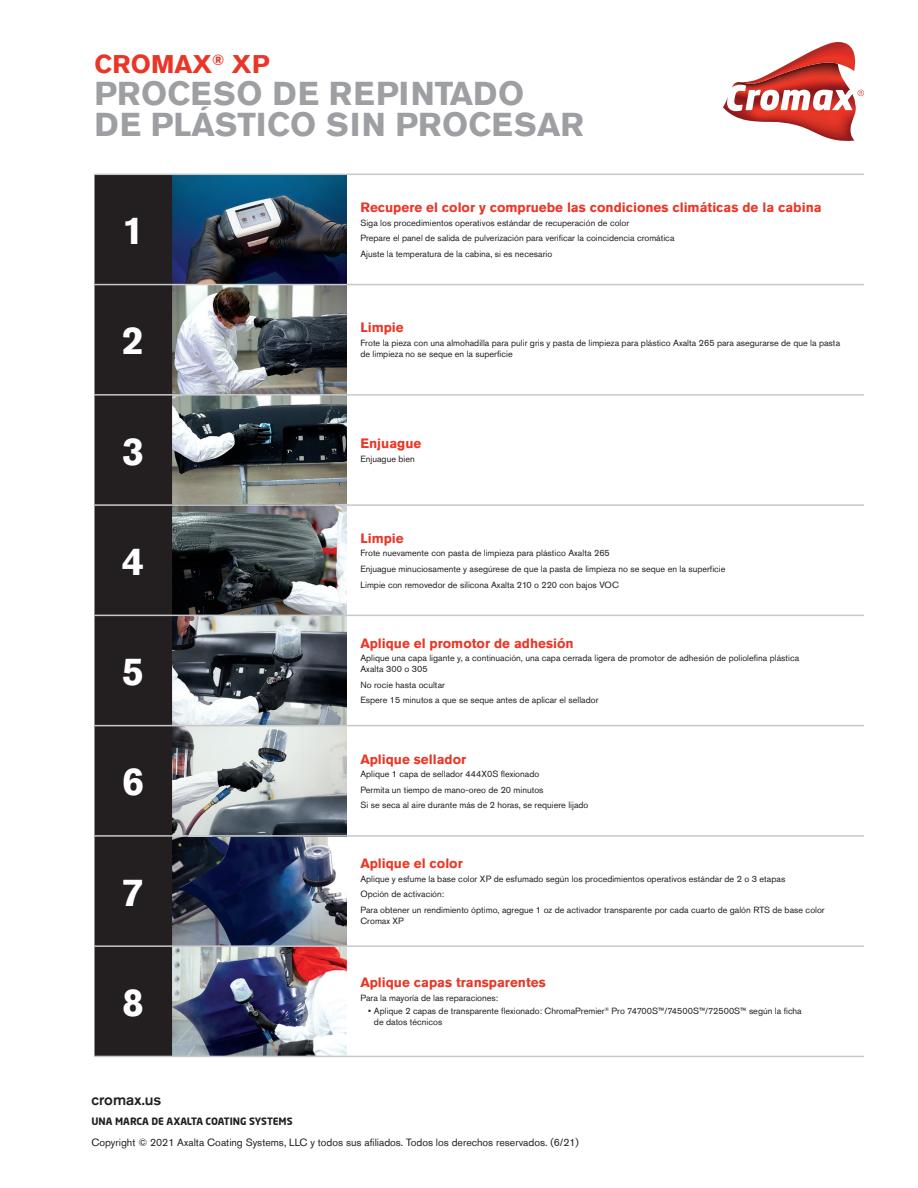
<style>
.page{position:relative;width:918px;height:1188px;background:#fff}
.page>*{position:absolute;margin:0;border:0;box-sizing:border-box;transform-origin:0 0}
.t1{font:700 39px "Akzidenz Grotesk Std";color:#fff}
.t2{font:700 33px/31.5px "Akzidenz Grotesk Std";color:#9d9fa2}
.t3{font:700 25.5px "Akzidenz Grotesk Std";color:#ea3626}
.t4{font:500 15px "Akzidenz Grotesk Std";color:#231f20}
.t5{font:700 13.5px "Akzidenz Grotesk Std";color:#ea3626}
.t6{font:10.5px "Akzidenz Grotesk Std";color:#231f20}
.t7{font:700 10.05px "Neo Sans";color:#231f20}
.t8{font:9px/15.6px "Akzidenz Grotesk Std";color:#231f20}
</style>
<div class="page">
<svg style="left:723px;top:42px;width:141px;height:99px"></svg>
<img style="left:172px;top:837px;width:175px;height:108px">
<img style="left:172px;top:947px;width:175px;height:109px">
<img style="left:172px;top:175px;width:175px;height:109px">
<svg style="left:172px;top:396px;width:175px;height:108px"></svg>
<svg style="left:172px;top:616px;width:175px;height:109px"></svg>
<img style="left:172px;top:285px;width:175px;height:109px">
<svg style="left:172px;top:506px;width:175px;height:109px"></svg>
<svg style="left:172px;top:726px;width:175px;height:109px"></svg>
<div style="left:94px;top:175px;width:78px;height:881px;background:#231f20"></div>
<hr style="left:94px;top:504px;width:78px;height:2px;background:#c7c8ca">
<hr style="left:172px;top:504px;width:175px;height:2px;background:#c7c8ca">
<hr style="left:347px;top:504px;width:517px;height:2px;background:#c7c8ca">
<hr style="left:94px;top:615px;width:78px;height:1px;background:#c7c8ca">
<hr style="left:172px;top:615px;width:175px;height:1px;background:#c7c8ca">
<hr style="left:347px;top:615px;width:517px;height:1px;background:#c7c8ca">
<hr style="left:94px;top:725px;width:78px;height:1px;background:#c7c8ca">
<hr style="left:172px;top:725px;width:175px;height:1px;background:#c7c8ca">
<hr style="left:347px;top:725px;width:517px;height:1px;background:#c7c8ca">
<hr style="left:94px;top:835px;width:78px;height:2px;background:#c7c8ca">
<hr style="left:172px;top:835px;width:175px;height:2px;background:#c7c8ca">
<hr style="left:347px;top:835px;width:517px;height:2px;background:#c7c8ca">
<hr style="left:94px;top:945px;width:78px;height:2px;background:#c7c8ca">
<hr style="left:172px;top:945px;width:175px;height:2px;background:#c7c8ca">
<hr style="left:347px;top:945px;width:517px;height:2px;background:#c7c8ca">
<hr style="left:94px;top:1056px;width:78px;height:1px;background:#c7c8ca">
<hr style="left:172px;top:1056px;width:175px;height:1px;background:#c7c8ca">
<hr style="left:347px;top:1056px;width:517px;height:1px;background:#c7c8ca">
<hr style="left:94px;top:394px;width:78px;height:2px;background:#c7c8ca">
<hr style="left:172px;top:394px;width:175px;height:2px;background:#c7c8ca">
<hr style="left:347px;top:394px;width:517px;height:2px;background:#c7c8ca">
<hr style="left:94px;top:174px;width:78px;height:1px;background:#c7c8ca">
<hr style="left:172px;top:174px;width:175px;height:1px;background:#c7c8ca">
<hr style="left:347px;top:174px;width:517px;height:1px;background:#c7c8ca">
<hr style="left:94px;top:284px;width:78px;height:1px;background:#c7c8ca">
<hr style="left:172px;top:284px;width:175px;height:1px;background:#c7c8ca">
<hr style="left:347px;top:284px;width:517px;height:1px;background:#c7c8ca">
<h3 class="t3" style="left:94px;top:49px;width:177px">CROMAX<sup>®</sup> XP</h3>
<h2 class="t2" style="left:94px;top:77px;width:491px">PROCESO DE REPINTADO<br>DE PLÁSTICO SIN PROCESAR</h2>
<h1 class="t1" style="left:122px;top:208px;width:23px">1</h1>
<h3 class="t5" style="left:360px;top:200px;width:463px">Recupere el color y compruebe las condiciones climáticas de la cabina</h3>
<p class="t8" style="left:360px;top:215px;width:316px">Siga los procedimientos operativos estándar de recuperación de color<br>Prepare el panel de salida de pulverización para verificar la coincidencia cromática<br>Ajuste la temperatura de la cabina, si es necesario</p>
<h1 class="t1" style="left:122px;top:318px;width:23px">2</h1>
<h3 class="t5" style="left:360px;top:320px;width:45px">Limpie</h3>
<p class="t8" style="left:360px;top:337px;width:481px;line-height:11.2px">Frote la pieza con una almohadilla para pulir gris y pasta de limpieza para plástico Axalta 265 para asegurarse de que la pasta de limpieza no se seque en la superficie</p>
<h1 class="t1" style="left:122px;top:428px;width:23px">3</h1>
<h3 class="t5" style="left:360px;top:436px;width:63px">Enjuague</h3>
<p class="t8" style="left:360px;top:451px;width:56px">Enjuague bien</p>
<h1 class="t1" style="left:122px;top:539px;width:23px">4</h1>
<h1 class="t1" style="left:122px;top:649px;width:23px">5</h1>
<h1 class="t1" style="left:122px;top:759px;width:23px">6</h1>
<h1 class="t1" style="left:122px;top:870px;width:23px">7</h1>
<h1 class="t1" style="left:122px;top:980px;width:23px">8</h1>
<h3 class="t4" style="left:92px;top:1090px;width:71px">cromax.us</h3>
<p class="t7" style="left:92px;top:1115px;width:203px">UNA MARCA DE AXALTA COATING SYSTEMS</p>
<h3 class="t5" style="left:360px;top:531px;width:45px">Limpie</h3>
<p class="t8" style="left:360px;top:545px;width:367px">Frote nuevamente con pasta de limpieza para plástico Axalta 265<br>Enjuague minuciosamente y asegúrese de que la pasta de limpieza no se seque en la superficie<br>Limpie con removedor de silicona Axalta 210 o 220 con bajos VOC</p>
<h3 class="t5" style="left:360px;top:635px;width:215px">Aplique el promotor de adhesión</h3>
<p class="t8" style="left:360px;top:652px;width:440px;line-height:11.2px">Aplique una capa ligante y, a continuación, una capa cerrada ligera de promotor de adhesión de poliolefina plástica<br>Axalta 300 o 305</p>
<p class="t8" style="left:360px;top:677px;width:240px">No rocíe hasta ocultar<br>Espere 15 minutos a que se seque antes de aplicar el sellador</p>
<h3 class="t5" style="left:360px;top:751px;width:107px">Aplique sellador</h3>
<p class="t8" style="left:360px;top:766px;width:230px">Aplique 1 capa de sellador 444X0S flexionado<br>Permita un tiempo de mano-oreo de 20 minutos<br>Si se seca al aire durante más de 2 horas, se requiere lijado</p>
<h3 class="t5" style="left:360px;top:856px;width:104px">Aplique el color</h3>
<p class="t8" style="left:360px;top:871px;width:466px">Aplique y esfume la base color XP de esfumado según los procedimientos operativos estándar de 2 o 3 etapas<br>Opción de activación:<br>Para obtener un rendimiento óptimo, agregue 1 oz de activador transparente por cada cuarto de galón RTS de base color</p>
<p class="t8" style="left:360px;top:913px;width:45px">Cromax XP</p>
<h3 class="t5" style="left:360px;top:975px;width:187px">Aplique capas transparentes</h3>
<p class="t8" style="left:360px;top:990px;width:139px">Para la mayoría de las reparaciones:</p>
<p class="t8" style="left:374px;top:1005px;width:429px;line-height:11.2px;text-indent:-6px">• Aplique 2 capas de transparente flexionado: ChromaPremier<sup>®</sup> Pro 74700S™/74500S™/72500S™ según la ficha de datos técnicos</p>
<p class="t6" style="left:91px;top:1136px;width:489px">Copyright © 2021 Axalta Coating Systems, LLC y todos sus afiliados. Todos los derechos reservados. (6/21)</p>
</div>
